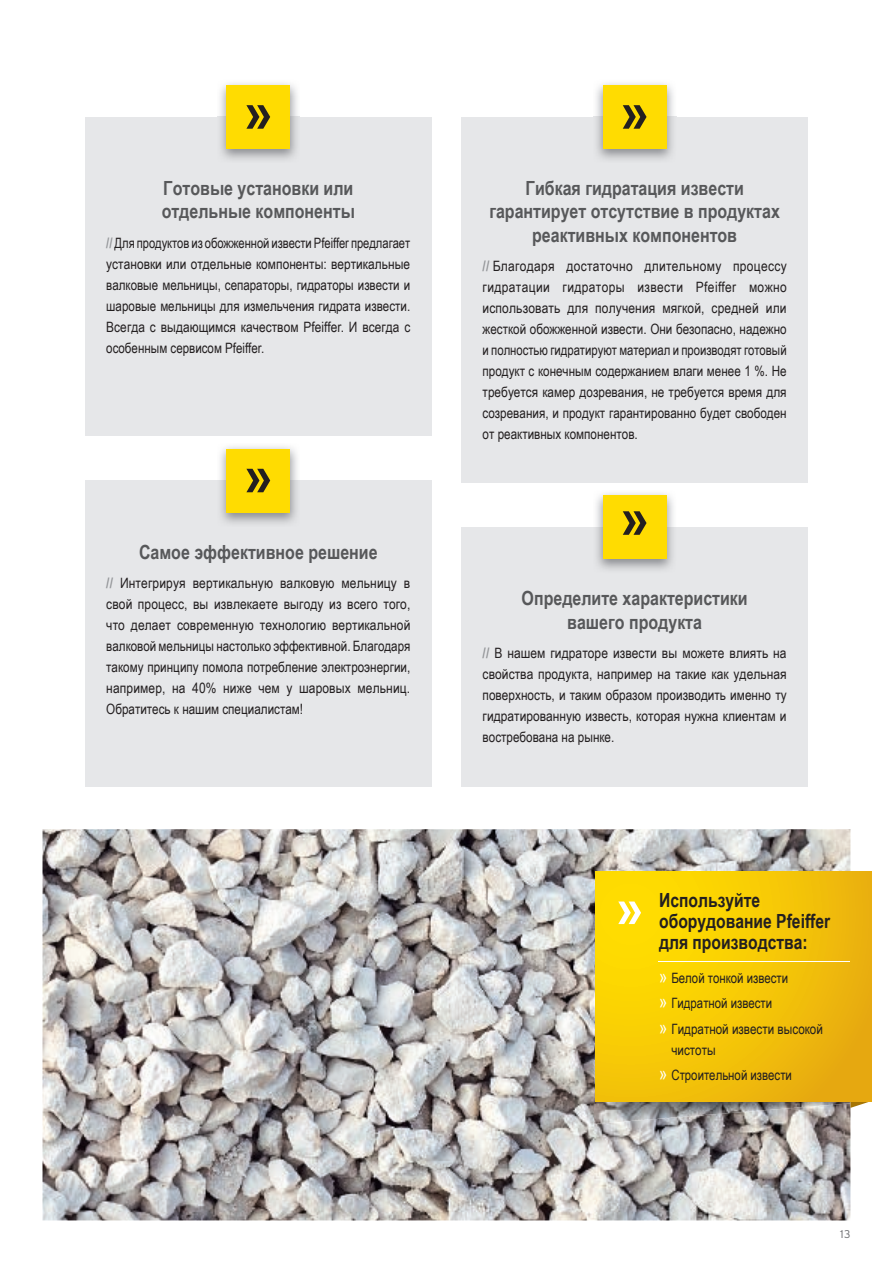
<style>
.page{position:relative;width:893px;height:1263px;background:#fff}
.page>*{position:absolute;margin:0;border:0;box-sizing:border-box;transform-origin:0 0}
.t1{font:700 19.5px/23.4px "Arial Narrow";color:#57585a;text-align:center}
.t2{font:700 19.5px/21px "Arial Narrow";color:#231f20}
.t3{font:14.25px/21px "Arial Narrow";color:#231f20;text-align:justify}
.t4{font:14.25px/21px "Arial Narrow";color:#231f20;text-align:justify;scale:.96 1}
.t5{font:300 11.25px "Interstate";color:#6c6d70}
.s1{font-weight:700;color:#939598}
.s2{font-size:18.9px;color:#fff}
</style>
<div class="page">
<img style="left:43px;top:829px;width:807px;height:391px">
<img style="left:594px;top:1023px;width:256px;height:101px">
<svg style="left:850px;top:1101px;width:22px;height:7px"></svg>
<div style="left:461px;top:117px;width:347px;height:366px;background:#e6e7e9"></div>
<img style="left:593px;top:83px;width:83px;height:77px">
<div style="left:603px;top:85px;width:63px;height:64px;background:#ffdc01"></div>
<svg style="left:623px;top:105px;width:24px;height:24px"></svg>
<div style="left:461px;top:527px;width:347px;height:260px;background:#e6e7e9"></div>
<img style="left:596px;top:493px;width:78px;height:77px">
<div style="left:603px;top:495px;width:63px;height:64px;background:#ffdc01"></div>
<svg style="left:623px;top:511px;width:24px;height:24px"></svg>
<div style="left:85px;top:480px;width:347px;height:307px;background:#e6e7e9"></div>
<img style="left:220px;top:446px;width:78px;height:78px">
<div style="left:226px;top:449px;width:64px;height:63px;background:#ffdc01"></div>
<svg style="left:246px;top:469px;width:24px;height:23px"></svg>
<div style="left:85px;top:117px;width:347px;height:319px;background:#e6e7e9"></div>
<img style="left:217px;top:83px;width:83px;height:77px">
<div style="left:226px;top:85px;width:64px;height:64px;background:#ffdc01"></div>
<svg style="left:246px;top:105px;width:24px;height:24px"></svg>
<svg style="left:595px;top:872px;width:277px;height:229px;background:#f4c607"></svg>
<hr style="left:659px;top:961px;width:191px;height:1px;background:#fff">
<svg style="left:618px;top:901px;width:23px;height:23px"></svg>
<h1 class="t1" style="left:162px;top:175px;width:195px;text-align:left">Готовые установки или отдельные компоненты</h1>
<p class="t4" style="left:106px;top:232px;width:318px"><span class="s1">//</span> Для продуктов из обожженной извести Pfeiffer предлагает установки или отдельные компоненты: вертикальные валковые мельницы, сепараторы, гидраторы извести и шаровые мельницы для измельчения гидрата извести.<br>Всегда c выдающимся качеством Pfeiffer. И всегда с особенным сервисом Pfeiffer.</p>
<h1 class="t1" style="left:139px;top:539px;width:240px">Самое эффективное решение</h1>
<p class="t3" style="left:106px;top:572px;width:306px"><span class="s1">//</span> Интегрируя вертикальную валковую мельницу в свой процесс, вы извлекаете выгоду из всего того, что делает современную технологию вертикальной валковой мельницы настолько эффективной. Благодаря такому принципу помола потребление электроэнергии, например, на 40% ниже чем у шаровых мельниц.<br>Обратитесь к нашим специалистам!</p>
<h1 class="t1" style="left:489px;top:175px;width:292px">Гибкая гидратация извести гарантирует отсутствие в продуктах реактивных компонентов</h1>
<p class="t3" style="left:483px;top:255px;width:306px"><span class="s1">//</span> Благодаря достаточно длительному процессу гидратации гидраторы извести Pfeiffer можно использовать для получения мягкой, средней или жесткой обожженной извести. Они безопасно, надежно и полностью гидратируют материал и производят готовый продукт с конечным содержанием влаги менее 1 %. Не требуется камер дозревания, не требуется время для созревания, и продукт гарантированно будет свободен от реактивных компонентов.</p>
<h1 class="t1" style="left:522px;top:586px;width:228px">Определите характеристики вашего продукта</h1>
<p class="t3" style="left:483px;top:642px;width:306px"><span class="s1">//</span> В нашем гидраторе извести вы можете влиять на свойства продукта, например на такие как удельная поверхность, и таким образом производить именно ту гидратированную известь, которая нужна клиентам и востребована на рынке.</p>
<h1 class="t2" style="left:659px;top:889px;width:173px">Используйте оборудование Pfeiffer для производства:</h1>
<p class="t3" style="left:659px;top:965px;width:165px;line-height:25.2px;text-align:left"><span class="s2">»</span> Белой тонкой извести<br><span class="s2">»</span> Гидратной извести<br><span class="s2">»</span> Гидратной извести высокой</p>
<p class="t3" style="left:659px;top:1036px;width:134px;line-height:25.2px;text-indent:12px">чистоты<br><span class="s2">»</span> Строительной извести</p>
<p class="t5" style="left:840px;top:1228px;width:12px">13</p>
</div>
